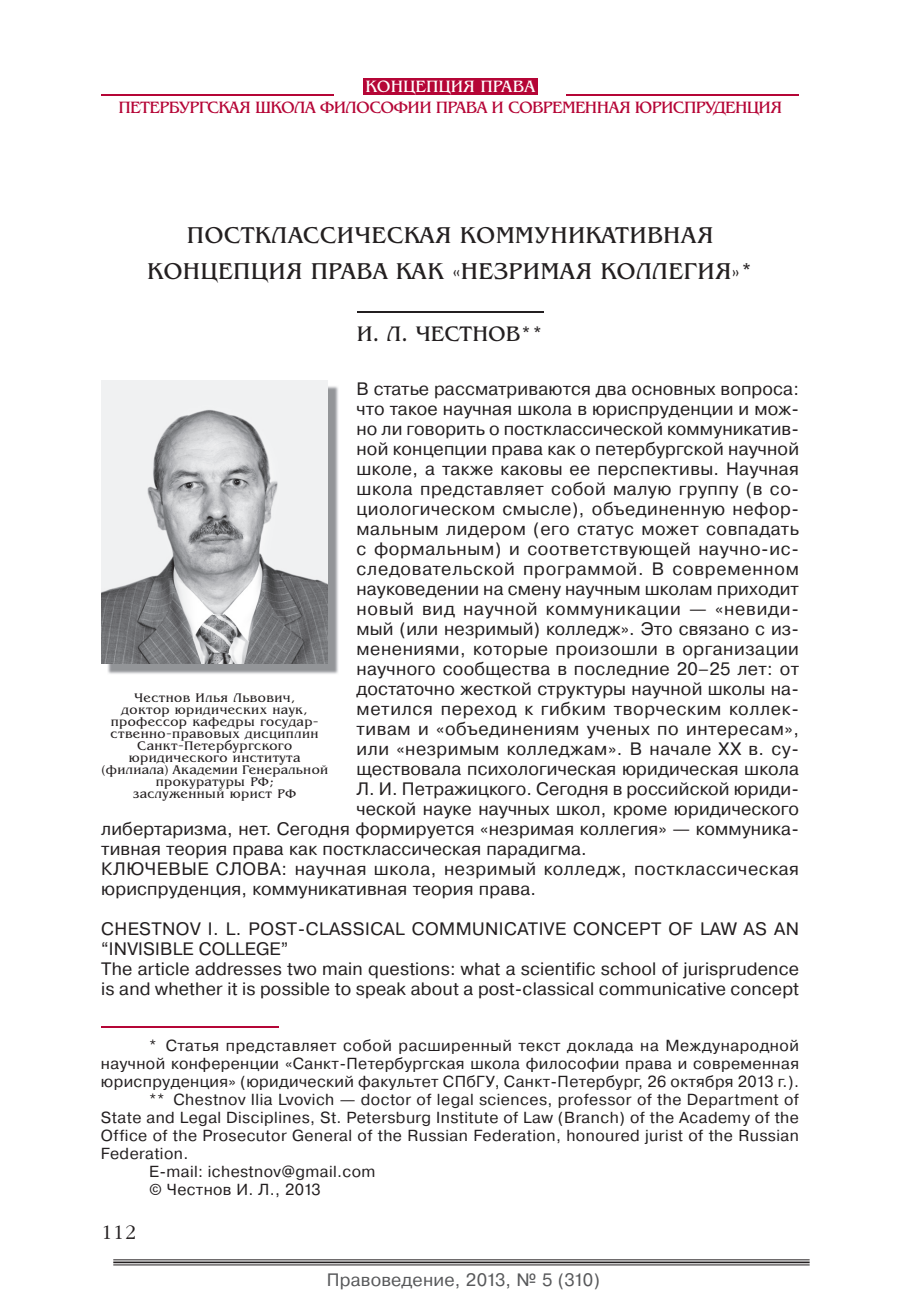
<style>
.page{position:relative;width:912px;height:1312px;background:#fff}
.page>*{position:absolute;margin:0;border:0;box-sizing:border-box;transform-origin:0 0}
.t1{font:24px/36px "AG Bengaly";letter-spacing:.015em;color:#231f20;text-align:center}
.t2{font:22px "AG Bengaly";color:#231f20}
.t3{font:300 19px "Garamond C";color:#231f20}
.t4{font:18px/20px "Pragmatica Pro";letter-spacing:.01em;color:#231f20}
.t5{font:18px "Pragmatica Pro";letter-spacing:.03em;color:#231f20}
.t6{font:18px "Pragmatica Pro";letter-spacing:.04em;color:#231f20}
.t7{font:18px "Pragmatica Pro";letter-spacing:.035em;color:#231f20}
.t8{font:18px "Pragmatica Pro";letter-spacing:.045em;color:#231f20}
.t9{font:18px "Pragmatica Pro";letter-spacing:.01em;color:#57585a}
.t10{font:17.2px "AG Bengaly";letter-spacing:-.04em;color:#b50536}
.t11{font:17.2px "AG Bengaly";color:#fff}
.t12{font:16px "Pragmatica Pro";letter-spacing:.03em;color:#231f20}
.t13{font:13px/12px "AG Bengaly";letter-spacing:.03em;color:#231f20;text-align:center}
</style>
<div class="page">
<hr style="left:113px;top:1259px;width:696px;height:1px;background:#231f20">
<hr style="left:113px;top:1261px;width:696px;height:2px;background:#231f20">
<hr style="left:113px;top:1264px;width:696px;height:1px;background:#231f20">
<div style="left:362px;top:79px;width:175px;height:8px;background:#b50536"></div>
<div style="left:362px;top:84px;width:175px;height:11px;background:#b50536"></div>
<hr style="left:101px;top:94px;width:233px;height:2px;background:#b50536">
<hr style="left:566px;top:94px;width:232px;height:2px;background:#b50536">
<hr style="left:357px;top:311px;width:186px;height:1px;background:#231f20">
<hr style="left:101px;top:1026px;width:177px;height:1px;background:#b50536">
<img style="left:107px;top:386px;width:231px;height:288px">
<img style="left:101px;top:380px;width:227px;height:284px">
<p class="t11" style="left:365px;top:76px;width:171px">КОНЦЕПЦИЯ ПРАВА</p>
<p class="t10" style="left:118px;top:97px;width:665px">ПЕТЕРБУРГСКАЯ ШКОЛА ФИЛОСОФИИ ПРАВА И СОВРЕМЕННАЯ ЮРИСПРУДЕНЦИЯ</p>
<h1 class="t1" style="left:147px;top:217px;width:607px">ПОСТКЛАССИЧЕСКАЯ КОММУНИКАТИВНАЯ<br>КОНЦЕПЦИЯ ПРАВА КАК ´НЕЗРИМАЯ КОЛЛЕГИЯª *</h1>
<p class="t2" style="left:357px;top:320px;width:188px">И. Л. ЧЕСТНОВ**</p>
<p class="t4" style="left:356px;top:380px;width:444px">В статье рассматриваются два основных вопроса:</p>
<p class="t4" style="left:356px;top:400px;width:444px">что такое научная школа в юриспруденции и мож-</p>
<p class="t4" style="left:356px;top:420px;width:444px">но ли говорить о постклассической коммуникатив-</p>
<p class="t4" style="left:356px;top:440px;width:444px">ной концепции права как о петербургской научной</p>
<p class="t4" style="left:356px;top:460px;width:444px">школе, а также каковы ее перспективы. Научная</p>
<p class="t5" style="left:356px;top:482px;width:444px">школа представляет собой малую группу (в со-</p>
<p class="t5" style="left:356px;top:502px;width:444px">циологическом смысле), объединенную нефор-</p>
<p class="t5" style="left:356px;top:522px;width:444px">мальным лидером (его статус может совпадать</p>
<p class="t7" style="left:356px;top:542px;width:444px">с формальным) и соответствующей научно-ис-</p>
<p class="t6" style="left:356px;top:562px;width:444px">следовательской программой. В современном</p>
<p class="t4" style="left:356px;top:580px;width:444px">науковедении на смену научным школам приходит</p>
<p class="t8" style="left:356px;top:602px;width:444px">новый вид научной коммуникации — «невиди-</p>
<p class="t4" style="left:356px;top:620px;width:444px">мый (или незримый) колледж». Это связано с из-</p>
<p class="t5" style="left:356px;top:642px;width:444px">менениями, которые произошли в организации</p>
<p class="t4" style="left:356px;top:660px;width:444px">научного сообщества в последние 20–25 лет: от</p>
<p class="t4" style="left:356px;top:680px;width:444px">достаточно жесткой структуры научной школы на-</p>
<p class="t6" style="left:356px;top:702px;width:444px">метился переход к гибким творческим коллек-</p>
<p class="t5" style="left:356px;top:722px;width:444px">тивам и «объединениям ученых по интересам»,</p>
<p class="t5" style="left:356px;top:742px;width:444px">или «незримым колледжам». В начале ХХ в. су-</p>
<p class="t4" style="left:356px;top:760px;width:444px">ществовала психологическая юридическая школа</p>
<p class="t4" style="left:356px;top:780px;width:444px">Л. И. Петражицкого. Сегодня в российской юриди-</p>
<p class="t4" style="left:356px;top:800px;width:444px">ческой науке научных школ, кроме юридического</p>
<p class="t4" style="left:101px;top:820px;width:699px">либертаризма, нет. Сегодня формируется «незримая коллегия» — коммуника-</p>
<p class="t4" style="left:101px;top:840px;width:487px">тивная теория права как постклассическая парадигма.</p>
<p class="t5" style="left:101px;top:862px;width:699px">КЛЮЧЕВЫЕ СЛОВА: научная школа, незримый колледж, постклассическая</p>
<p class="t4" style="left:101px;top:880px;width:436px">юриспруденция, коммуникативная теория права.</p>
<p class="t4" style="left:101px;top:920px;width:699px">CHESTNOV I. L. POST-CLASSICAL COMMUNICATIVE CONCEPT OF LAW AS AN “INVISIBLE COLLEGE”<br>The article addresses two main questions: what a scientific school of jurisprudence is and whether it is possible to speak about a post-classical communicative concept</p>
<p class="t13" style="left:101px;top:692px;width:228px">Честнов Илья Львович,<br>доктор юридических наук, профессор кафедры государ&shy;ственно-правовых дисциплин<br>Санкт-Петербургского юридического института (филиала) Академии Генеральной прокуратуры РФ;<br>заслуженный юрист РФ</p>
<p class="t12" style="left:149px;top:1039px;width:651px">* Статья представляет собой расширенный текст доклада на Международной</p>
<p class="t12" style="left:101px;top:1057px;width:699px">научной конференции «Санкт-Петербургская школа философии права и современная</p>
<p class="t12" style="left:101px;top:1075px;width:699px">юриспруденция» (юридический факультет СПбГУ, Санкт-Петербург, 26 октября 2013 г.).</p>
<p class="t12" style="left:149px;top:1093px;width:651px">** Chestnov Ilia Lvovich — doctor of legal sciences, professor of the Department of</p>
<p class="t12" style="left:101px;top:1111px;width:699px">State and Legal Disciplines, St. Petersburg Institute of Law (Branch) of the Academy of the</p>
<p class="t12" style="left:101px;top:1129px;width:699px">Office of the Prosecutor General of the Russian Federation, honoured jurist of the Russian</p>
<p class="t12" style="left:101px;top:1147px;width:89px">Federation.</p>
<p class="t12" style="left:149px;top:1165px;width:228px">E-mail: ichestnov@gmail.com</p>
<p class="t12" style="left:149px;top:1183px;width:173px">© Честнов И. Л., 2013</p>
<p class="t3" style="left:101px;top:1222px;width:37px">112</p>
<p class="t9" style="left:327px;top:1269px;width:274px">Правоведение, 2013, № 5 (310)</p>
</div>
